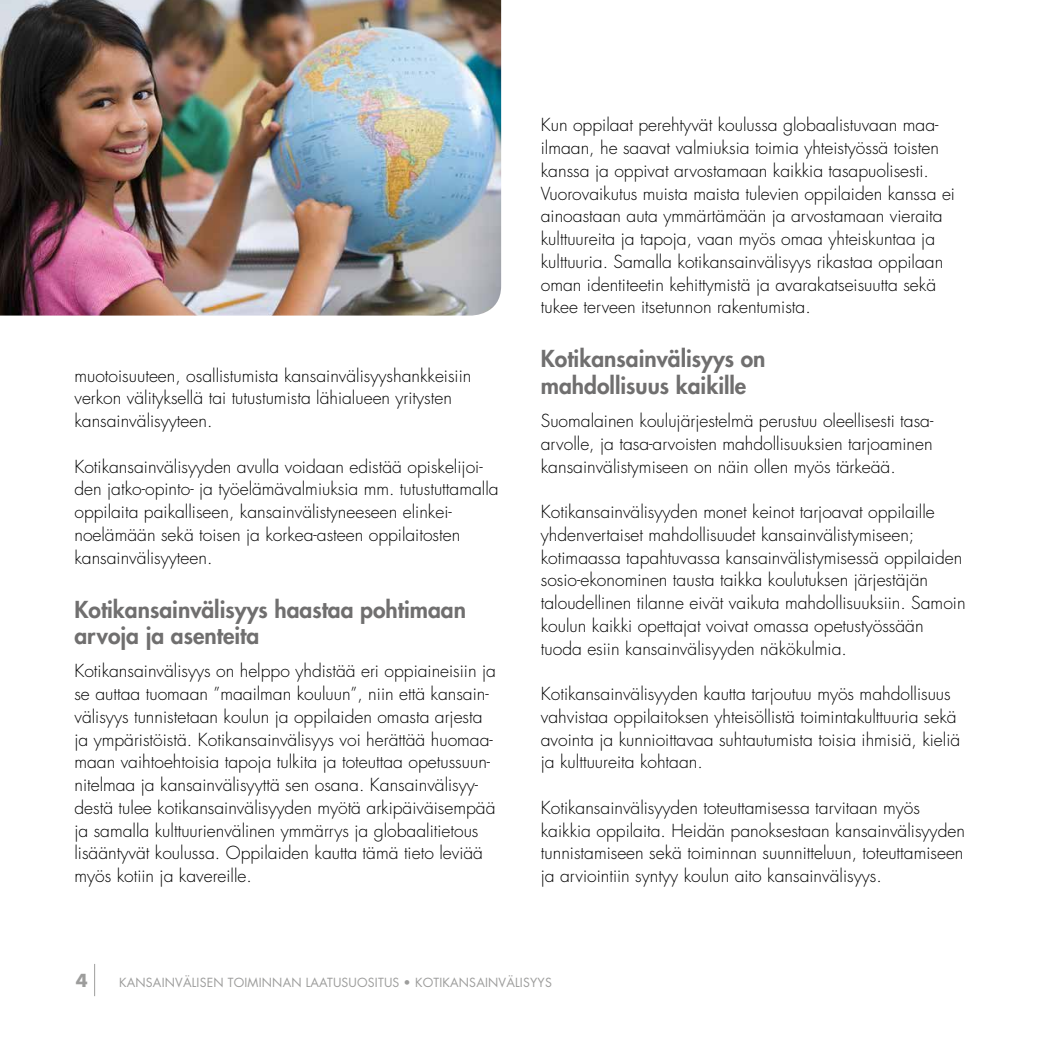
<style>
.page{position:relative;width:1042px;height:1042px;background:#fff}
.page>*{position:absolute;margin:0;border:0;box-sizing:border-box;transform-origin:0 0}
.t1{font:800 22.75px/26.2px "Futura";color:#706f6f}
.t2{font:300 17.5px/22.8px "Futura";color:#000}
.t3{font:700 17.5px "Futura";color:#9d9d9c}
.t4{font:12.25px "Futura";letter-spacing:.015em;color:#9d9d9c}
</style>
<div class="page">
<hr style="left:94px;top:964px;width:1px;height:32px;background:#9d9d9c">
<img style="left:0;top:0;width:501px;height:315px">
<p class="t2" style="left:74px;top:364px;width:398px">muotoisuuteen, osallistumista kansainvälisyyshankkeisiin verkon välityksellä tai tutustumista lähialueen yritysten kansainvälisyyteen.</p>
<p class="t2" style="left:74px;top:455px;width:426px">Kotikansainvälisyyden avulla voidaan edistää opiskelijoi&shy;den jatko-opinto- ja työelämävalmiuksia mm. tutustuttamalla oppilaita paikalliseen, kansainvälistyneeseen elinkei&shy;noelämään sekä toisen ja korkea-asteen oppilaitosten kansainvälisyyteen.</p>
<h1 class="t1" style="left:74px;top:596px;width:393px">Kotikansainvälisyys haastaa pohtimaan arvoja ja asenteita</h1>
<p class="t2" style="left:74px;top:660px;width:423px">Kotikansainvälisyys on helppo yhdistää eri oppiaineisiin ja se auttaa tuomaan ”maailman kouluun”, niin että kansain&shy;välisyys tunnistetaan koulun ja oppilaiden omasta arjesta ja ympäristöistä. Kotikansainvälisyys voi herättää huomaa&shy;maan vaihtoehtoisia tapoja tulkita ja toteuttaa opetussuun&shy;nitelmaa ja kansainvälisyyttä sen osana. Kansainvälisyy&shy;destä tulee kotikansainvälisyyden myötä arkipäiväisempää ja samalla kulttuurienvälinen ymmärrys ja globaalitietous lisääntyvät koulussa. Oppilaiden kautta tämä tieto leviää myös kotiin ja kavereille.</p>
<p class="t2" style="left:541px;top:114px;width:416px">Kun oppilaat perehtyvät koulussa globaalistuvaan maa&shy;ilmaan, he saavat valmiuksia toimia yhteistyössä toisten kanssa ja oppivat arvostamaan kaikkia tasapuolisesti.<br>Vuorovaikutus muista maista tulevien oppilaiden kanssa ei ainoastaan auta ymmärtämään ja arvostamaan vieraita kulttuureita ja tapoja, vaan myös omaa yhteiskuntaa ja kulttuuria. Samalla kotikansainvälisyys rikastaa oppilaan oman identiteetin kehittymistä ja avarakatseisuutta sekä tukee terveen itsetunnon rakentumista.</p>
<h1 class="t1" style="left:541px;top:346px;width:226px">Kotikansainvälisyys on mahdollisuus kaikille</h1>
<p class="t2" style="left:541px;top:410px;width:394px;text-align:justify">Suomalainen koulujärjestelmä perustuu oleellisesti tasa&shy;arvolle, ja tasa-arvoisten mahdollisuuksien tarjoaminen kansainvälistymiseen on näin ollen myös tärkeää.</p>
<p class="t2" style="left:541px;top:501px;width:426px">Kotikansainvälisyyden monet keinot tarjoavat oppilaille yhdenvertaiset mahdollisuudet kansainvälistymiseen; kotimaassa tapahtuvassa kansainvälistymisessä oppilaiden sosio-ekonominen tausta taikka koulutuksen järjestäjän taloudellinen tilanne eivät vaikuta mahdollisuuksiin. Samoin koulun kaikki opettajat voivat omassa opetustyössään tuoda esiin kansainvälisyyden näkökulmia.</p>
<p class="t2" style="left:541px;top:683px;width:421px">Kotikansainvälisyyden kautta tarjoutuu myös mahdollisuus vahvistaa oppilaitoksen yhteisöllistä toimintakulttuuria sekä avointa ja kunnioittavaa suhtautumista toisia ihmisiä, kieliä ja kulttuureita kohtaan.</p>
<p class="t2" style="left:541px;top:797px;width:426px">Kotikansainvälisyyden toteuttamisessa tarvitaan myös kaikkia oppilaita. Heidän panoksestaan kansainvälisyyden tunnistamiseen sekä toiminnan suunnitteluun, toteuttamiseen ja arviointiin syntyy koulun aito kansainvälisyys.</p>
<p class="t3" style="left:76px;top:969px;width:14px">4</p>
<p class="t4" style="left:119px;top:974px;width:434px">KANSAINVÄLISEN TOIMINNAN LAATUSUOSITUS • KOTIKANSAINVÄLISYYS</p>
</div>
